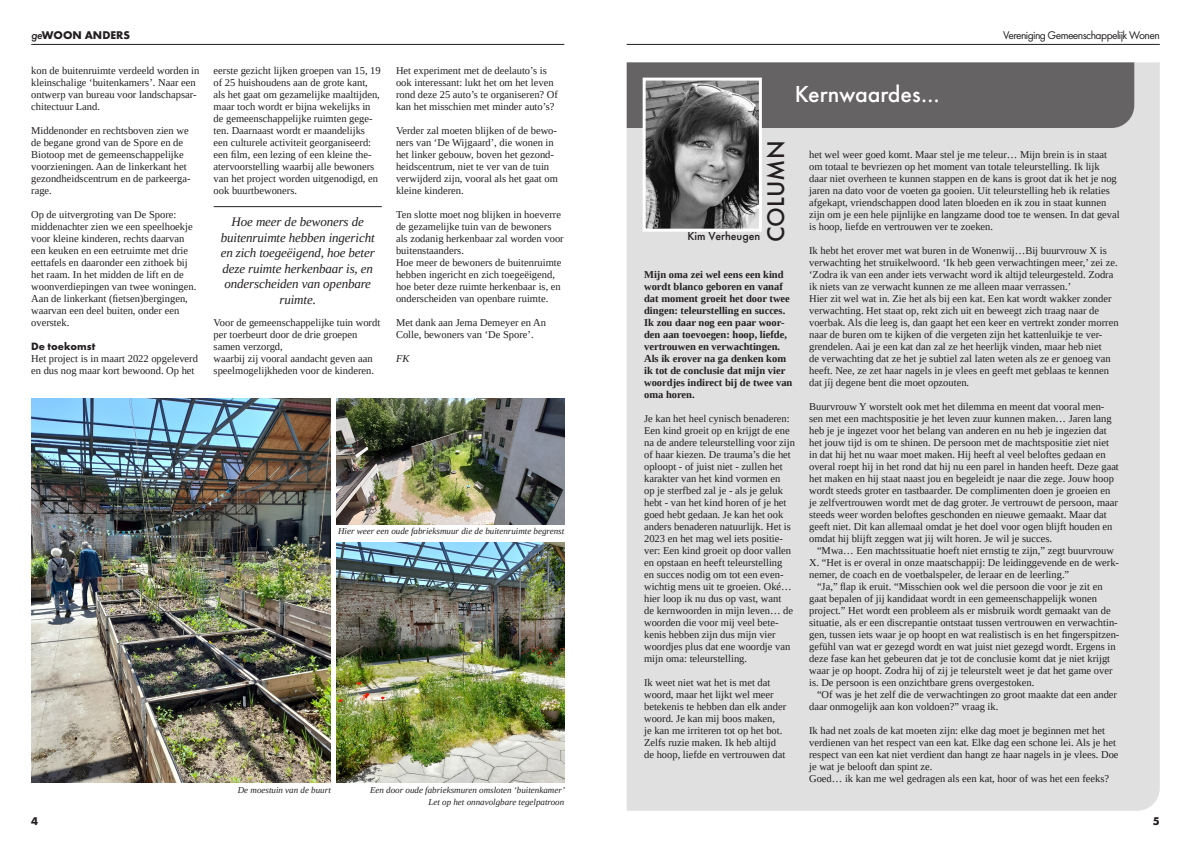
<style>
.page{position:relative;width:1191px;height:842px;background:#fff}
.page>*{position:absolute;margin:0;border:0;box-sizing:border-box;transform-origin:0 0}
.Koppen{font:500 25px "Futura PT";color:#231f20}
.Artikel_titels_cover{font:500 24px "Futura PT";color:#fff}
.Quotes{font:italic 13px/15.5px "Tinos";letter-spacing:-.01em;color:#231f20;text-align:center}
.Foto_bijschrift{font:500 12px "Futura PT";color:#231f20}
.t1{font:11.6px "Futura PT";letter-spacing:-.05em;color:#231f20}
.t2{font:700 11.6px "Futura PT";color:#231f20}
.Subkoppen{font:700 11px "Futura PT";color:#231f20}
.Platte_tekst{font:10.5px/12px "Tinos";color:#231f20}
.Intro_tekst{font:700 10.5px/12px "Tinos";color:#231f20}
.Platte_tekst-2{font:italic 10.5px "Tinos";color:#231f20}
.Foto_bijschrift-2{font:italic 9px/12px "Tinos";color:#231f20;text-align:right}
.s1{font-weight:500;font-style:italic}
</style>
<div class="page">
<hr style="left:31px;top:44px;width:533px;height:1px;background:#231f20">
<hr style="left:626px;top:44px;width:533px;height:1px;background:#231f20">
<div style="left:627px;top:62px;width:532px;height:749px;background:#e0e0e1"></div>
<div style="left:626px;top:62px;width:508px;height:66px;background:#656364"></div>
<img style="left:646px;top:82px;width:112px;height:146px">
<div style="left:642px;top:78px;width:120px;height:154px;border:3px solid #fff"></div>
<img style="left:336px;top:542px;width:228px;height:240px">
<img style="left:336px;top:398px;width:228px;height:126px">
<img style="left:31px;top:398px;width:300px;height:384px">
<hr style="left:214px;top:206px;width:168px;height:1px;background:#231f20">
<p class="t2" style="left:31px;top:27px;width:100px"><span class="s1">ge</span>WOON ANDERS</p>
<p class="t1" style="left:1003px;top:28px;width:158px">Vereniging Gemeenschappelijk Wonen</p>
<p class="Platte_tekst" style="left:31px;top:65px;width:170px">kon de buitenruimte verdeeld worden in kleinschalige ‘buitenkamers’. Naar een ontwerp van bureau voor landschapsar&shy;chitectuur Land.</p>
<p class="Platte_tekst" style="left:31px;top:125px;width:161px">Middenonder en rechtsboven zien we de begane grond van de Spore en de<br>Biotoop met de gemeenschappelijke voorzieningen. Aan de linkerkant het gezondheidscentrum en de parkeerga&shy;rage.</p>
<p class="Platte_tekst" style="left:31px;top:209px;width:167px">Op de uitvergroting van De Spore: middenachter zien we een speelhoekje voor kleine kinderen, rechts daarvan een keuken en een eetruimte met drie eettafels en daaronder een zithoek bij het raam. In het midden de lift en de woonverdiepingen van twee woningen.<br>Aan de linkerkant (fietsen)bergingen, waarvan een deel buiten, onder een overstek.</p>
<p class="Subkoppen" style="left:31px;top:340px;width:66px">De toekomst</p>
<p class="Platte_tekst" style="left:31px;top:353px;width:168px">Het project is in maart 2022 opgeleverd en dus nog maar kort bewoond. Op het</p>
<p class="Platte_tekst" style="left:214px;top:65px;width:169px">eerste gezicht lijken groepen van 15, 19 of 25 huishoudens aan de grote kant, als het gaat om gezamelijke maaltijden, maar toch wordt er bijna wekelijks in de gemeenschappelijke ruimten gege&shy;ten. Daarnaast wordt er maandelijks een culturele activiteit georganiseerd: een film, een lezing of een kleine the&shy;atervoorstelling waarbij alle bewoners van het project worden uitgenodigd, en ook buurtbewoners.</p>
<p class="Quotes" style="left:221px;top:214px;width:155px">Hoe meer de bewoners de buitenruimte hebben ingericht en zich toegeëigend, hoe beter deze ruimte herkenbaar is, en onderscheiden van openbare ruimte.</p>
<p class="Platte_tekst" style="left:214px;top:317px;width:168px">Voor de gemeenschappelijke tuin wordt per toerbeurt door de drie groepen samen verzorgd,</p>
<p class="Platte_tekst" style="left:214px;top:353px;width:162px">waarbij zij vooral aandacht geven aan speelmogelijkheden voor de kinderen.</p>
<p class="Platte_tekst" style="left:396px;top:65px;width:163px">Het experiment met de deelauto’s is ook interessant: lukt het om het leven rond deze 25 auto’s te organiseren? Of kan het misschien met minder auto’s?</p>
<p class="Platte_tekst" style="left:396px;top:125px;width:163px">Verder zal moeten blijken of de bewo&shy;ners van ‘De Wijgaard’, die wonen in het linker gebouw, boven het gezond&shy;heidscentrum, niet te ver van de tuin verwijderd zijn, vooral als het gaat om kleine kinderen.</p>
<p class="Platte_tekst" style="left:396px;top:209px;width:169px">Ten slotte moet nog blijken in hoeverre de gezamelijke tuin van de bewoners als zodanig herkenbaar zal worden voor buitenstaanders.</p>
<p class="Platte_tekst" style="left:396px;top:257px;width:167px">Hoe meer de bewoners de buitenruimte hebben ingericht en zich toegeëigend, hoe beter deze ruimte herkenbaar is, en onderscheiden van openbare ruimte.</p>
<p class="Platte_tekst" style="left:396px;top:317px;width:151px">Met dank aan Jema Demeyer en An<br>Colle, bewoners van ‘De Spore’.</p>
<p class="Platte_tekst-2" style="left:396px;top:352px;width:15px">FK</p>
<p class="Foto_bijschrift-2" style="left:338px;top:525px;width:228px">Hier weer een oude fabrieksmuur die de buitenruimte begrenst</p>
<p class="Foto_bijschrift-2" style="left:238px;top:784px;width:94px">De moestuin van de buurt</p>
<p class="Foto_bijschrift-2" style="left:370px;top:784px;width:197px">Een door oude fabrieksmuren omsloten ‘buitenkamer’<br>Let op het onnavolgbare tegelpatroon</p>
<p class="Artikel_titels_cover" style="left:795px;top:79px;width:147px">Kernwaardes…</p>
<p class="Koppen" style="left:760px;top:242px;width:102px;rotate:-90deg">COLUMN</p>
<p class="Intro_tekst" style="left:644px;top:269px;width:147px">Mijn oma zei wel eens een kind wordt blanco geboren en vanaf dat moment groeit het door twee dingen: teleurstelling en succes.</p>
<p class="Intro_tekst" style="left:644px;top:317px;width:150px">Ik zou daar nog een paar woor&shy;den aan toevoegen: hoop, liefde, vertrouwen en verwachtingen.<br>Als ik erover na ga denken kom ik tot de conclusie dat mijn vier woordjes indirect bij de twee van oma horen.</p>
<p class="Platte_tekst" style="left:644px;top:413px;width:152px">Je kan het heel cynisch benaderen:<br>Een kind groeit op en krijgt de ene na de andere teleurstelling voor zijn of haar kiezen. De trauma’s die het oploopt - of juist niet - zullen het karakter van het kind vormen en<br>op je sterfbed zal je - als je geluk hebt - van het kind horen of je het goed hebt gedaan. Je kan het ook anders benaderen natuurlijk. Het is<br>2023 en het mag wel iets positie&shy;ver: Een kind groeit op door vallen en opstaan en heeft teleurstelling en succes nodig om tot een even&shy;wichtig mens uit te groeien. Oké… hier loop ik nu dus op vast, want<br>de kernwoorden in mijn leven… de woorden die voor mij veel bete&shy;kenis hebben zijn dus mijn vier woordjes plus dat ene woordje van mijn oma: teleurstelling.</p>
<p class="Platte_tekst" style="left:644px;top:677px;width:144px">Ik weet niet wat het is met dat woord, maar het lijkt wel meer betekenis te hebben dan elk ander woord. Je kan mij boos maken,<br>je kan me irriteren tot op het bot.<br>Zelfs ruzie maken. Ik heb altijd de hoop, liefde en vertrouwen dat</p>
<p class="Foto_bijschrift" style="left:687px;top:229px;width:74px">Kim Verheugen</p>
<p class="Platte_tekst" style="left:809px;top:149px;width:312px">het wel weer goed komt. Maar stel je me teleur… Mijn brein is in staat om totaal te bevriezen op het moment van totale teleurstelling. Ik lijk daar niet overheen te kunnen stappen en de kans is groot dat ik het je nog jaren na dato voor de voeten ga gooien. Uit teleurstelling heb ik relaties afgekapt, vriendschappen dood laten bloeden en ik zou in staat kunnen zijn om je een hele pijnlijke en langzame dood toe te wensen. In dat geval is hoop, liefde en vertrouwen ver te zoeken.</p>
<p class="Platte_tekst" style="left:809px;top:245px;width:310px">Ik hebt het erover met wat buren in de Wonenwij…Bij buurvrouw X is verwachting het struikelwoord. ‘Ik heb geen verwachtingen meer,’ zei ze. ‘Zodra ik van een ander iets verwacht word ik altijd teleurgesteld. Zodra ik niets van ze verwacht kunnen ze me alleen maar verrassen.’</p>
<p class="Platte_tekst" style="left:809px;top:293px;width:311px">Hier zit wel wat in. Zie het als bij een kat. Een kat wordt wakker zonder verwachting. Het staat op, rekt zich uit en beweegt zich traag naar de voerbak. Als die leeg is, dan gaapt het een keer en vertrekt zonder morren naar de buren om te kijken of die vergeten zijn het kattenluikje te ver&shy;grendelen. Aai je een kat dan zal ze het heerlijk vinden, maar heb niet<br>de verwachting dat ze het je subtiel zal laten weten als ze er genoeg van heeft. Nee, ze zet haar nagels in je vlees en geeft met geblaas te kennen dat jíj degene bent die moet opzouten.</p>
<p class="Platte_tekst" style="left:809px;top:401px;width:311px">Buurvrouw Y worstelt ook met het dilemma en meent dat vooral men&shy;sen met een machtspositie je het leven zuur kunnen maken… Jaren lang heb je je ingezet voor het belang van anderen en nu heb je ingezien dat het jouw tijd is om te shinen. De persoon met de machtspositie ziet niet in dat hij het nu waar moet maken. Hij heeft al veel beloftes gedaan en overal roept hij in het rond dat hij nu een parel in handen heeft. Deze gaat het maken en hij staat naast jou en begeleidt je naar die zege. Jouw hoop wordt steeds groter en tastbaarder. De complimenten doen je groeien en je zelfvertrouwen wordt met de dag groter. Je vertrouwt de persoon, maar steeds weer worden beloftes geschonden en nieuwe gemaakt. Maar dat geeft niet. Dit kan allemaal omdat je het doel voor ogen blijft houden en omdat hij blijft zeggen wat jij wilt horen. Je wil je succes.</p>
<p class="Platte_tekst" style="left:809px;top:545px;width:311px;text-indent:8px">“Mwa… Een machtssituatie hoeft niet ernstig te zijn,” zegt buurvrouw<br>X. “Het is er overal in onze maatschappij: De leidinggevende en de werk&shy;nemer, de coach en de voetbalspeler, de leraar en de leerling.”</p>
<p class="Platte_tekst" style="left:809px;top:581px;width:312px;text-indent:8px">“Ja,” flap ik eruit. “Misschien ook wel die persoon die voor je zit en gaat bepalen of jij kandidaat wordt in een gemeenschappelijk wonen project.” Het wordt een probleem als er misbruik wordt gemaakt van de situatie, als er een discrepantie ontstaat tussen vertrouwen en verwachtin&shy;gen, tussen iets waar je op hoopt en wat realistisch is en het fingerspitzen&shy;gefühl van wat er gezegd wordt en wat juist niet gezegd wordt. Ergens in deze fase kan het gebeuren dat je tot de conclusie komt dat je niet krijgt waar je op hoopt. Zodra hij of zij je teleurstelt weet je dat het game over is. De persoon is een onzichtbare grens overgestoken.</p>
<p class="Platte_tekst" style="left:809px;top:689px;width:309px;text-indent:8px">“Of was je het zelf die de verwachtingen zo groot maakte dat een ander daar onmogelijk aan kon voldoen?” vraag ik.</p>
<p class="Platte_tekst" style="left:809px;top:725px;width:311px">Ik had net zoals de kat moeten zijn: elke dag moet je beginnen met het verdienen van het respect van een kat. Elke dag een schone lei. Als je het respect van een kat niet verdient dan hangt ze haar nagels in je vlees. Doe je wat je belooft dan spint ze.</p>
<p class="Platte_tekst" style="left:809px;top:773px;width:302px">Goed… ik kan me wel gedragen als een kat, hoor of was het een feeks?</p>
<p class="t2" style="left:31px;top:813px;width:8px">4</p>
<p class="t2" style="left:1152px;top:813px;width:8px">5</p>
</div>
